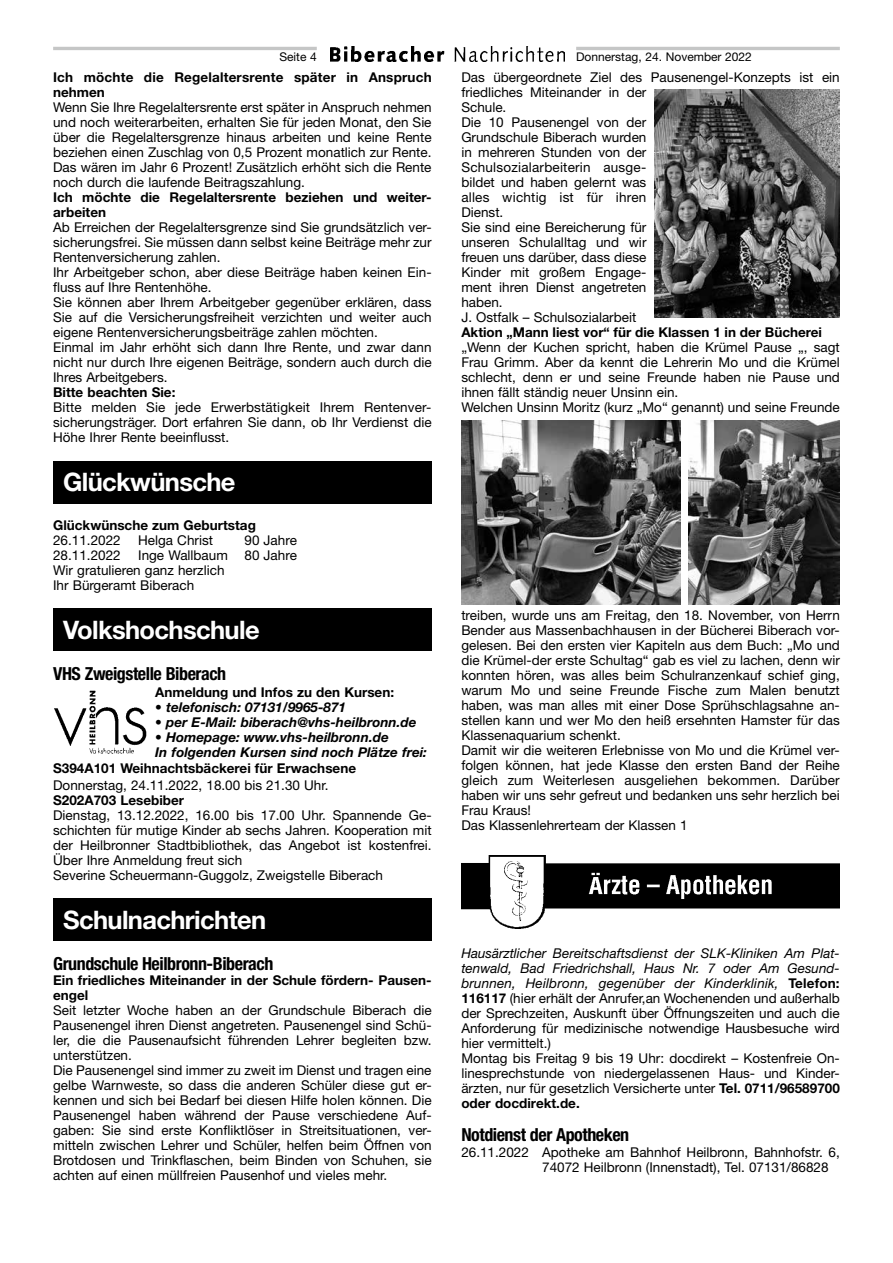
<style>
.page{position:relative;width:893px;height:1263px;background:#fff}
.page>*{position:absolute;margin:0;border:0;box-sizing:border-box;transform-origin:0 0}
.t1{font:700 25.5px "Helvetica Neue LT Std";letter-spacing:-.025em;color:#fff}
.t2{font:700 condensed 18px "Helvetica Neue LT Std";letter-spacing:-.025em;color:#000}
.t3{font:13.5px/15px "Helvetica Neue LT Std";color:#000}
.t4{font:700 13.5px/15px "Helvetica Neue LT Std";color:#000}
.t5{font:italic 700 13.5px/15px "Helvetica Neue LT Std";color:#000}
.t6{font:12px "Helvetica Neue LT Std";color:#000}
.s1{font-style:italic}
.s2{font-weight:700}
</style>
<div class="page">
<img style="left:330px;top:47px;width:234px;height:15px">
<hr style="left:53px;top:47px;width:264px;height:3px;background:#c5c6c6">
<hr style="left:576px;top:47px;width:264px;height:3px;background:#c5c6c6">
<div style="left:53px;top:461px;width:379px;height:42px;background:#000"></div>
<div style="left:53px;top:608px;width:379px;height:43px;background:#000"></div>
<img style="left:54px;top:691px;width:93px;height:62px">
<div style="left:53px;top:898px;width:379px;height:43px;background:#000"></div>
<img style="left:689px;top:420px;width:151px;height:184px">
<img style="left:461px;top:420px;width:220px;height:184px">
<img style="left:461px;top:855px;width:379px;height:73px">
<img style="left:655px;top:90px;width:185px;height:227px">
<p class="t6" style="left:279px;top:49px;width:39px">Seite 4</p>
<p class="t6" style="left:576px;top:49px;width:177px">Donnerstag, 24. November 2022</p>
<p class="t4" style="left:53px;top:69px;width:380px">Ich möchte die Regelaltersrente später in Anspruch nehmen</p>
<p class="t3" style="left:53px;top:99px;width:380px;text-align:justify">Wenn Sie Ihre Regelaltersrente erst später in Anspruch nehmen und noch weiterarbeiten, erhalten Sie für jeden Monat, den Sie über die Regelaltersgrenze hinaus arbeiten und keine Rente beziehen einen Zuschlag von 0,5 Prozent monatlich zur Rente.<br>Das wären im Jahr 6 Prozent! Zusätzlich erhöht sich die Rente noch durch die laufende Beitragszahlung.</p>
<p class="t4" style="left:53px;top:189px;width:380px">Ich möchte die Regelaltersrente beziehen und weiter&shy;arbeiten</p>
<p class="t3" style="left:53px;top:219px;width:380px">Ab Erreichen der Regelaltersgrenze sind Sie grundsätzlich ver&shy;sicherungsfrei. Sie müssen dann selbst keine Beiträge mehr zur Rentenversicherung zahlen.<br>Ihr Arbeitgeber schon, aber diese Beiträge haben keinen Ein&shy;fluss auf Ihre Rentenhöhe.<br>Sie können aber Ihrem Arbeitgeber gegenüber erklären, dass Sie auf die Versicherungsfreiheit verzichten und weiter auch eigene Rentenversicherungsbeiträge zahlen möchten.<br>Einmal im Jahr erhöht sich dann Ihre Rente, und zwar dann nicht nur durch Ihre eigenen Beiträge, sondern auch durch die Ihres Arbeitgebers.</p>
<p class="t4" style="left:53px;top:384px;width:124px">Bitte beachten Sie:</p>
<p class="t3" style="left:53px;top:399px;width:380px;text-align:justify">Bitte melden Sie jede Erwerbstätigkeit Ihrem Rentenver&shy;sicherungsträger. Dort erfahren Sie dann, ob Ihr Verdienst die Höhe Ihrer Rente beeinflusst.</p>
<h1 class="t1" style="left:63px;top:466px;width:174px">Glückwünsche</h1>
<p class="t4" style="left:53px;top:517px;width:204px">Glückwünsche zum Geburtstag</p>
<p class="t3" style="left:53px;top:532px;width:69px">26.11.2022</p>
<p class="t3" style="left:138px;top:532px;width:76px">Helga Christ</p>
<p class="t3" style="left:244px;top:532px;width:54px">90 Jahre</p>
<p class="t3" style="left:53px;top:547px;width:69px">28.11.2022</p>
<p class="t3" style="left:461px;top:69px;width:380px">Das übergeordnete Ziel des Pausenengel-Konzepts ist ein friedliches Miteinander in der<br>Schule.<br>Die 10 Pausenengel von der<br>Grundschule Biberach wurden<br>in mehreren Stunden von der<br>Schulsozialarbeiterin ausge-<br>bildet und haben gelernt was<br>alles wichtig ist für ihren<br>Dienst.<br>Sie sind eine Bereicherung für<br>unseren Schulalltag und wir<br>freuen uns darüber, dass diese<br>Kinder mit großem Engage-<br>ment ihren Dienst angetreten<br>haben.<br>J. Ostfalk – Schulsozialarbeit</p>
<p class="t4" style="left:461px;top:324px;width:362px">Aktion „Mann liest vor“ für die Klassen 1 in der Bücherei</p>
<p class="t3" style="left:461px;top:339px;width:380px">„Wenn der Kuchen spricht, haben die Krümel Pause „, sagt Frau Grimm. Aber da kennt die Lehrerin Mo und die Krümel schlecht, denn er und seine Freunde haben nie Pause und ihnen fällt ständig neuer Unsinn ein.<br>Welchen Unsinn Moritz (kurz „Mo“ genannt) und seine Freunde</p>
<p class="t3" style="left:53px;top:547px;width:245px;text-indent:85px">Inge Wallbaum 80 Jahre<br>Wir gratulieren ganz herzlich<br>Ihr Bürgeramt Biberach</p>
<h1 class="t1" style="left:63px;top:614px;width:198px">Volkshochschule</h1>
<h2 class="t2" style="left:53px;top:663px;width:175px">VHS Zweigstelle Biberach</h2>
<p class="t4" style="left:155px;top:684px;width:240px">Anmeldung und Infos zu den Kursen:</p>
<p class="t5" style="left:155px;top:699px;width:192px">• telefonisch: 07131/9965-871</p>
<p class="t5" style="left:155px;top:714px;width:263px">• per E-Mail: biberach@vhs-heilbronn.de</p>
<p class="t5" style="left:155px;top:729px;width:273px">• Homepage: www.vhs-heilbronn.de<br>In folgenden Kursen sind noch Plätze frei:</p>
<p class="t4" style="left:53px;top:760px;width:304px">S394A101 Weihnachtsbäckerei für Erwachsene</p>
<p class="t3" style="left:53px;top:777px;width:277px">Donnerstag, 24.11.2022, 18.00 bis 21.30 Uhr.</p>
<p class="t4" style="left:53px;top:792px;width:132px">S202A703 Lesebiber</p>
<p class="t3" style="left:53px;top:807px;width:380px">Dienstag, 13.12.2022, 16.00 bis 17.00 Uhr. Spannende Ge&shy;schichten für mutige Kinder ab sechs Jahren. Kooperation mit der Heilbronner Stadtbibliothek, das Angebot ist kostenfrei.<br>Über Ihre Anmeldung freut sich<br>Severine Scheuermann-Guggolz, Zweigstelle Biberach</p>
<h1 class="t1" style="left:63px;top:904px;width:204px">Schulnachrichten</h1>
<h2 class="t2" style="left:53px;top:953px;width:222px">Grundschule Heilbronn-Biberach</h2>
<p class="t4" style="left:53px;top:972px;width:380px">Ein friedliches Miteinander in der Schule fördern- Pausen&shy;engel</p>
<p class="t3" style="left:53px;top:1002px;width:380px">Seit letzter Woche haben an der Grundschule Biberach die Pausenengel ihren Dienst angetreten. Pausenengel sind Schü&shy;ler, die die Pausenaufsicht führenden Lehrer begleiten bzw. unterstützen.<br>Die Pausenengel sind immer zu zweit im Dienst und tragen eine gelbe Warnweste, so dass die anderen Schüler diese gut er&shy;kennen und sich bei Bedarf bei diesen Hilfe holen können. Die Pausenengel haben während der Pause verschiedene Auf&shy;gaben: Sie sind erste Konfliktlöser in Streitsituationen, ver&shy;mitteln zwischen Lehrer und Schüler, helfen beim Öffnen von Brotdosen und Trinkflaschen, beim Binden von Schuhen, sie achten auf einen müllfreien Pausenhof und vieles mehr.</p>
<p class="t3" style="left:461px;top:607px;width:380px">treiben, wurde uns am Freitag, den 18. November, von Herrn Bender aus Massenbachhausen in der Bücherei Biberach vor&shy;gelesen. Bei den ersten vier Kapiteln aus dem Buch: „Mo und die Krümel-der erste Schultag“ gab es viel zu lachen, denn wir konnten hören, was alles beim Schulranzenkauf schief ging, warum Mo und seine Freunde Fische zum Malen benutzt haben, was man alles mit einer Dose Sprühschlagsahne an&shy;stellen kann und wer Mo den heiß ersehnten Hamster für das Klassenaquarium schenkt.<br>Damit wir die weiteren Erlebnisse von Mo und die Krümel ver&shy;folgen können, hat jede Klasse den ersten Band der Reihe gleich zum Weiterlesen ausgeliehen bekommen. Darüber haben wir uns sehr gefreut und bedanken uns sehr herzlich bei Frau Kraus!<br>Das Klassenlehrerteam der Klassen 1</p>
<p class="t3" style="left:461px;top:945px;width:380px"><span class="s1">Hausärztlicher Bereitschaftsdienst der SLK-Kliniken Am Plat&shy;tenwald, Bad Friedrichshall, Haus Nr. 7 oder Am Gesund&shy;brunnen, Heilbronn, gegenüber der Kinderklinik,</span> <span class="s2">Telefon:<br>116117</span> (hier erhält der Anrufer,an Wochenenden und außerhalb der Sprechzeiten, Auskunft über Öffnungszeiten und auch die Anforderung für medizinische notwendige Hausbesuche wird hier vermittelt.)<br>Montag bis Freitag 9 bis 19 Uhr: docdirekt – Kostenfreie On&shy;linesprechstunde von niedergelassenen Haus- und Kinder&shy;ärzten, nur für gesetzlich Versicherte unter <span class="s2">Tel. 0711/96589700 oder docdirekt.de.</span></p>
<h2 class="t2" style="left:461px;top:1123px;width:169px">Notdienst der Apotheken</h2>
<p class="t3" style="left:542px;top:1145px;width:299px;text-indent:-81px">26.11.2022 Apotheke am Bahnhof Heilbronn, Bahnhofstr. 6,<br>74072 Heilbronn (Innenstadt), Tel. 07131/86828</p>
</div>
